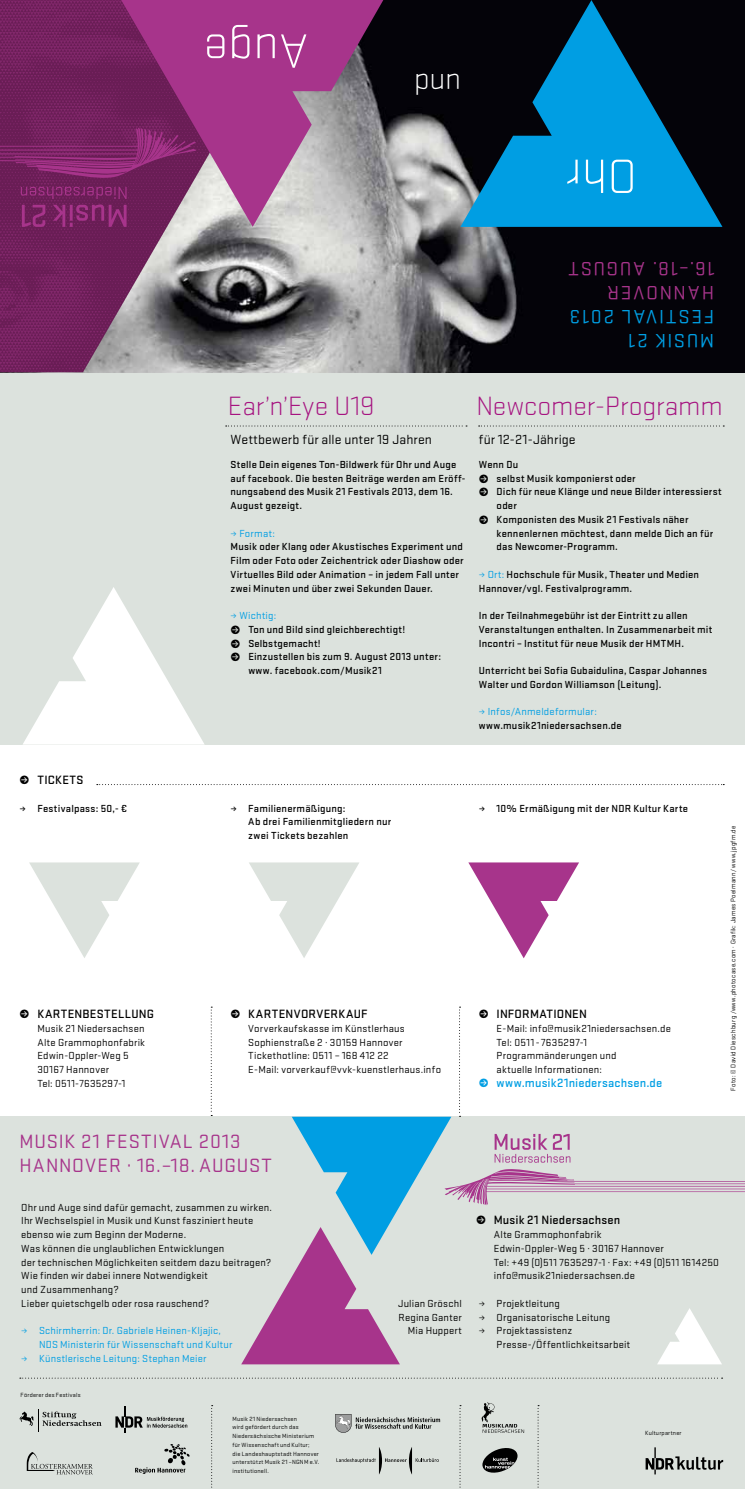
<style>
.page{position:relative;width:745px;height:1489px;background:#fff}
.page>*{position:absolute;margin:0;border:0;box-sizing:border-box;transform-origin:0 0}
.t1{font:300 50px "Stratum 2";color:#fff}
.t2{font:300 31.25px "Stratum 2";color:#fff}
.t3{font:300 27.5px "Stratum 2";color:#a61380}
.t4{font:20px/24px "Stratum 2";letter-spacing:.06em;color:#a7348b}
.t5{font:20px/24px "Stratum 2";letter-spacing:.085em;color:#a7348b}
.t6{font:20px/24px "Stratum 2";letter-spacing:.085em;color:#009ee3}
.t7{font:13.75px "Stratum 2";letter-spacing:.005em;color:#000}
.t8{font:500 12.5px "Stratum 2";letter-spacing:.015em;color:#000}
.t9{font:500 12.5px "Stratum 2";letter-spacing:.01em;color:#009ee3}
.t10{font:500 12.5px "Stratum 2";letter-spacing:.035em;color:#000}
.t11{font:500 10.62px/13.8px "Stratum 2";letter-spacing:.015em;color:#000}
.t12{font:10.62px/13.8px "Stratum 2";letter-spacing:.02em;color:#000}
.t13{font:10.62px "Stratum 2";letter-spacing:.02em;color:#009ee3}
.t14{font:6.88px "Stratum 2";letter-spacing:.035em;color:#000}
.t15{font:6.25px/8.8px "Stratum 2";letter-spacing:.03em;color:#000}
.s1{font-size:12.5px}
.s2{font-weight:400;color:#009ee3}
</style>
<div class="page">
<div style="left:0;top:1116px;width:744px;height:372px;background:#dce2dd"></div>
<div style="left:0;top:372px;width:744px;height:372px;background:#dce2dd"></div>
<svg style="left:29px;top:862px;width:111px;height:96px"></svg>
<svg style="left:249px;top:862px;width:110px;height:96px"></svg>
<svg style="left:468px;top:862px;width:110px;height:96px"></svg>
<svg style="left:23px;top:587px;width:181px;height:157px"></svg>
<img style="left:298px;top:0;width:446px;height:372px">
<img style="left:0;top:0;width:298px;height:371px">
<svg style="left:460px;top:0;width:262px;height:227px;background:#035075"></svg>
<svg style="left:121px;top:0;width:262px;height:227px;background:#9e578c"></svg>
<svg style="left:21px;top:187px;width:105px;height:40px;background:#7c2365"></svg>
<svg style="left:0;top:127px;width:196px;height:51px;background:#7d2466"></svg>
<svg style="left:20px;top:1377px;width:702px;height:1px"></svg>
<svg style="left:336px;top:1447px;width:102px;height:27px"></svg>
<svg style="left:335px;top:1414px;width:105px;height:18px"></svg>
<svg style="left:645px;top:1447px;width:77px;height:27px"></svg>
<svg style="left:115px;top:1406px;width:72px;height:26px"></svg>
<svg style="left:20px;top:1409px;width:81px;height:22px"></svg>
<svg style="left:135px;top:1444px;width:54px;height:29px"></svg>
<svg style="left:27px;top:1452px;width:66px;height:22px"></svg>
<svg style="left:482px;top:1448px;width:35px;height:25px"></svg>
<svg style="left:481px;top:1402px;width:42px;height:30px"></svg>
<svg style="left:211px;top:1405px;width:1px;height:84px"></svg>
<svg style="left:211px;top:1006px;width:1px;height:106px"></svg>
<svg style="left:97px;top:784px;width:626px;height:1px"></svg>
<svg style="left:478px;top:425px;width:245px;height:1px"></svg>
<svg style="left:459px;top:1405px;width:1px;height:84px"></svg>
<svg style="left:241px;top:1006px;width:503px;height:358px"></svg>
<svg style="left:537px;top:1405px;width:1px;height:84px"></svg>
<svg style="left:225px;top:425px;width:241px;height:1px"></svg>
<h1 class="t1" style="left:308px;top:81px;width:106px;rotate:-180deg">Auge</h1>
<h2 class="t2" style="left:461px;top:104px;width:49px;rotate:-180deg">und</h2>
<h1 class="t1" style="left:636px;top:206px;width:71px;rotate:-180deg">Ohr</h1>
<h3 class="t5" style="left:713px;top:305px;width:147px;rotate:-180deg">HANNOVER<br>16.–18. AUGUST</h3>
<h3 class="t6" style="left:713px;top:353px;width:146px;rotate:-180deg">MUSIK 21<br>FESTIVAL 2013</h3>
<h3 class="t3" style="left:228px;top:389px;width:148px">Ear’n’Eye U19</h3>
<h3 class="t3" style="left:476px;top:389px;width:247px">Newcomer-Programm</h3>
<p class="t7" style="left:230px;top:431px;width:203px">Wettbewerb für alle unter 19 Jahren</p>
<p class="t7" style="left:478px;top:431px;width:98px">für 12-21-Jährige</p>
<p class="t11" style="left:230px;top:457px;width:236px">Stelle Dein eigenes Ton-Bildwerk für Ohr und Auge auf facebook. Die besten Beiträge werden am Eröff&shy;nungsabend des Musik 21 Festivals 2013, dem 16.<br>August gezeigt.</p>
<p class="t13" style="left:230px;top:526px;width:46px">≥ Format:</p>
<p class="t11" style="left:230px;top:539px;width:234px">Musik oder Klang oder Akustisches Experiment und Film oder Foto oder Zeichentrick oder Diashow oder Virtuelles Bild oder Animation – in jedem Fall unter zwei Minuten und über zwei Sekunden Dauer.</p>
<p class="t13" style="left:230px;top:608px;width:47px">≥ Wichtig:</p>
<p class="t11" style="left:230px;top:622px;width:176px"><span class="s1">∞</span> Ton und Bild sind gleichberechtigt!</p>
<p class="t11" style="left:230px;top:635px;width:92px"><span class="s1">∞</span> Selbstgemacht!</p>
<p class="t11" style="left:230px;top:649px;width:212px"><span class="s1">∞</span> Einzustellen bis zum 9. August 2013 unter:</p>
<p class="t11" style="left:248px;top:663px;width:135px">www. facebook.com/Musik21</p>
<p class="t11" style="left:478px;top:457px;width:41px">Wenn Du</p>
<p class="t11" style="left:478px;top:470px;width:158px"><span class="s1">∞</span> selbst Musik komponierst oder</p>
<p class="t11" style="left:478px;top:484px;width:244px"><span class="s1">∞</span> Dich für neue Klänge und neue Bilder interessierst</p>
<p class="t11" style="left:496px;top:498px;width:22px">oder</p>
<p class="t11" style="left:478px;top:512px;width:211px"><span class="s1">∞</span> Komponisten des Musik 21 Festivals näher</p>
<p class="t11" style="left:496px;top:525px;width:218px">kennenlernen möchtest, dann melde Dich an für</p>
<p class="t11" style="left:496px;top:539px;width:123px">das Newcomer-Programm.</p>
<p class="t11" style="left:478px;top:567px;width:221px"><span class="s2">≥ Ort:</span> Hochschule für Musik, Theater und Medien<br>Hannover/vgl. Festivalprogramm.</p>
<p class="t11" style="left:478px;top:608px;width:235px">In der Teilnahmegebühr ist der Eintritt zu allen<br>Veranstaltungen enthalten. In Zusammenarbeit mit<br>Incontri – Institut für neue Musik der HMTMH.</p>
<p class="t11" style="left:478px;top:663px;width:229px">Unterricht bei Sofia Gubaidulina, Caspar Johannes<br>Walter und Gordon Williamson (Leitung).</p>
<p class="t13" style="left:478px;top:705px;width:119px">≥ Infos/Anmeldeformular:</p>
<p class="t11" style="left:478px;top:718px;width:144px">www.musik21niedersachsen.de</p>
<p class="t10" style="left:20px;top:771px;width:65px">∞ TICKETS</p>
<p class="t11" style="left:20px;top:800px;width:109px">≥ Festivalpass: 50,- €</p>
<p class="t11" style="left:248px;top:800px;width:144px;text-indent:-18px">≥ Familienermäßigung:<br>Ab drei Familienmitgliedern nur zwei Tickets bezahlen</p>
<p class="t11" style="left:478px;top:800px;width:211px">≥ 10% Ermäßigung mit der NDR Kultur Karte</p>
<p class="t8" style="left:20px;top:1005px;width:136px">∞ KARTENBESTELLUNG</p>
<p class="t12" style="left:37px;top:1020px;width:109px">Musik 21 Niedersachsen<br>Alte Grammophonfabrik<br>Edwin-Oppler-Weg 5<br>30167 Hannover<br>Tel: 0511 - 7635297-1</p>
<p class="t8" style="left:230px;top:1005px;width:138px">∞ KARTENVORVERKAUF</p>
<p class="t12" style="left:248px;top:1020px;width:194px">Vorverkaufskasse im Künstlerhaus Sophienstraße 2 · 30159 Hannover Tickethotline: 0511 – 168 412 22<br>E-Mail: vorverkauf@vvk-kuenstlerhaus.info</p>
<p class="t8" style="left:478px;top:1005px;width:109px">∞ INFORMATIONEN</p>
<p class="t12" style="left:496px;top:1020px;width:176px">E-Mail: info@musik21niedersachsen.de<br>Tel: 0511 - 7635297-1<br>Programmänderungen und<br>aktuelle Informationen:</p>
<p class="t9" style="left:478px;top:1074px;width:185px">∞ www.musik21niedersachsen.de</p>
<p class="t14" style="left:728px;top:1090px;width:266px;rotate:-90deg">Foto: © David Dieschburg /www.photocase.com · Grafik: James Poelmann / www.jpgfm.de</p>
<h3 class="t4" style="left:20px;top:1128px;width:254px">MUSIK 21 FESTIVAL 2013<br>HANNOVER · 16.–18. AUGUST</h3>
<p class="t12" style="left:21px;top:1199px;width:252px">Ohr und Auge sind dafür gemacht, zusammen zu wirken.<br>Ihr Wechselspiel in Musik und Kunst fasziniert heute ebenso wie zum Beginn der Moderne.<br>Was können die unglaublichen Entwicklungen<br>der technischen Möglichkeiten seitdem dazu beitragen?<br>Wie finden wir dabei innere Notwendigkeit<br>und Zusammenhang?<br>Lieber quietschgelb oder rosa rauschend?</p>
<p class="t13" style="left:21px;top:1323px;width:201px">≥ Schirmherrin: Dr. Gabriele Heinen-Kljajic,</p>
<p class="t13" style="left:39px;top:1337px;width:195px">NDS Ministerin für Wissenschaft und Kultur</p>
<p class="t13" style="left:21px;top:1351px;width:186px">≥ Künstlerische Leitung: Stephan Meier</p>
<p class="t15" style="left:21px;top:1389px;width:61px">Förderer des Festivals</p>
<p class="t15" style="left:232px;top:1413px;width:88px">Musik 21 Niedersachsen<br>wird gefördert durch das<br>Niedersächsische Ministerium für Wissenschaft und Kultur; die Landeshauptstadt Hannover unterstützt Musik 21 –NGNM e.V. institutionell.</p>
<p class="t12" style="left:398px;top:1295px;width:65px;text-align:right">Julian Gröschl<br>Regina Ganter<br>Mia Huppert</p>
<p class="t8" style="left:476px;top:1211px;width:146px">∞ Musik 21 Niedersachsen</p>
<p class="t12" style="left:493px;top:1227px;width:227px">Alte Grammophonfabrik<br>Edwin-Oppler-Weg 5 · 30167 Hannover<br>Tel: +49 (0)511 7635297-1 · Fax: +49 (0)511 1614250 info@musik21niedersachsen.de</p>
<p class="t12" style="left:478px;top:1295px;width:133px">≥ Projektleitung<br>≥ Organisatorische Leitung ≥ Projektassistenz</p>
<p class="t12" style="left:496px;top:1337px;width:135px">Presse-/Öffentlichkeitsarbeit</p>
<p class="t15" style="left:644px;top:1427px;width:38px">Kulturpartner</p>
</div>
